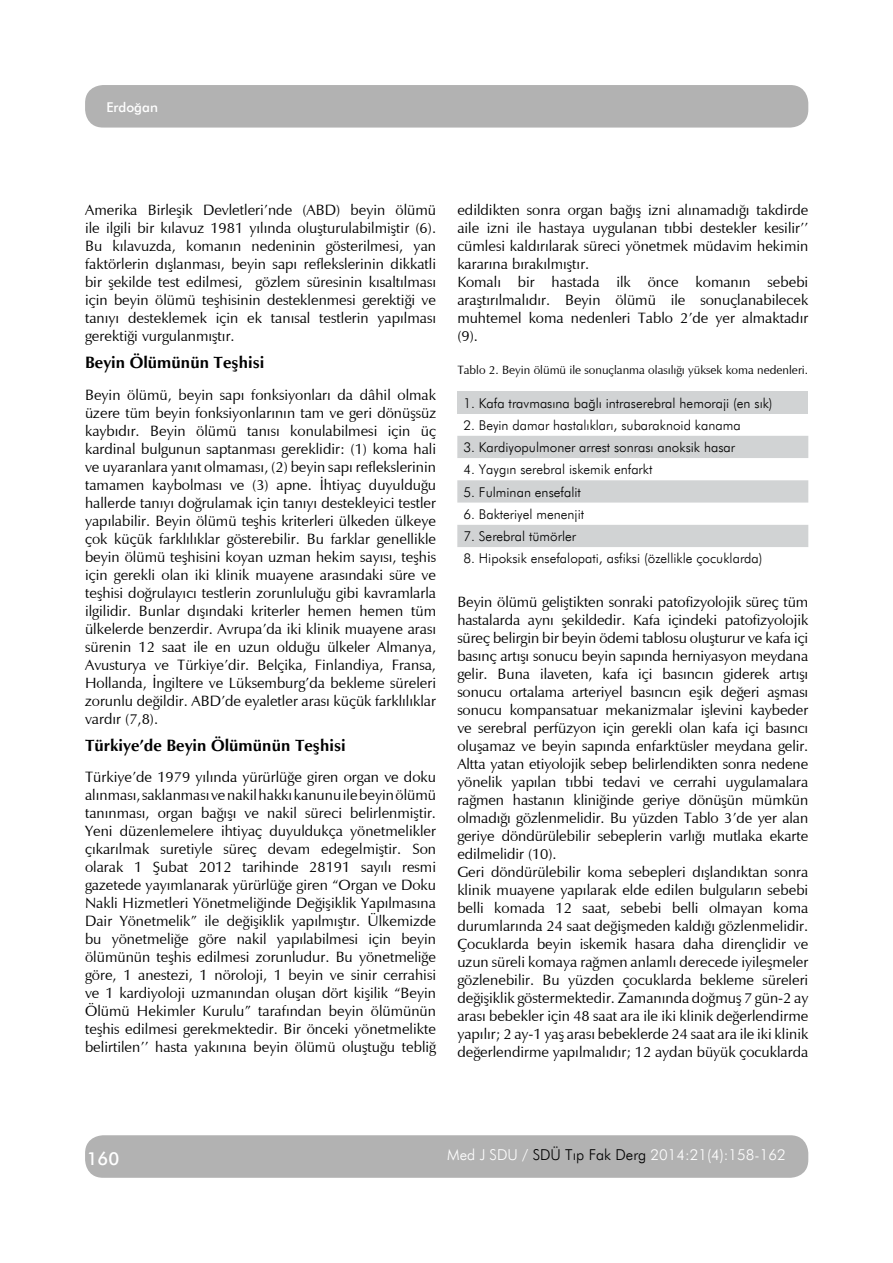
<style>
.page{position:relative;width:893px;height:1263px;background:#fff}
.page>*{position:absolute;margin:0;border:0;box-sizing:border-box;transform-origin:0 0}
.t1{font:500 18px "Futura BT";color:#fff}
.t2{font:700 16.5px "Zapf Humanist 601 BT";color:#000}
.t3{font:15px/18px "Zapf Humanist 601 BT";color:#000;text-align:justify}
.t4{font:300 15px "Futura BT";color:#fff}
.t5{font:300 13.5px "Futura BT";color:#000}
.t6{font:500 13.5px "Futura BT";color:#fff}
.t7{font:12px "Zapf Humanist 601 BT";color:#000}
.s1{color:#000}
</style>
<div class="page">
<div style="left:85px;top:85px;width:723px;height:43px;background:#b2b2b2;border-radius:18px"></div>
<div style="left:85px;top:1135px;width:723px;height:43px;background:#b2b2b2;border-radius:18px"></div>
<div style="left:457px;top:391px;width:351px;height:23px;background:#d1d3d4"></div>
<svg style="left:457px;top:436px;width:351px;height:111px"></svg>
<p class="t6" style="left:106px;top:99px;width:53px">Erdoğan</p>
<p class="t3" style="left:85px;top:201px;width:352px">Amerika Birleşik Devletleri’nde (ABD) beyin ölümü ile ilgili bir kılavuz 1981 yılında oluşturulabilmiştir (6).<br>Bu kılavuzda, komanın nedeninin gösterilmesi, yan faktörlerin dışlanması, beyin sapı reflekslerinin dikkatli bir şekilde test edilmesi, gözlem süresinin kısaltılması için beyin ölümü teşhisinin desteklenmesi gerektiği ve tanıyı desteklemek için ek tanısal testlerin yapılması gerektiği vurgulanmıştır.</p>
<p class="t2" style="left:85px;top:353px;width:181px">Beyin Ölümünün Teşhisi</p>
<p class="t3" style="left:85px;top:386px;width:352px">Beyin ölümü, beyin sapı fonksiyonları da dâhil olmak üzere tüm beyin fonksiyonlarının tam ve geri dönüşsüz kaybıdır. Beyin ölümü tanısı konulabilmesi için üç kardinal bulgunun saptanması gereklidir: (1) koma hali ve uyaranlara yanıt olmaması, (2) beyin sapı reflekslerinin tamamen kaybolması ve (3) apne. İhtiyaç duyulduğu hallerde tanıyı doğrulamak için tanıyı destekleyici testler yapılabilir. Beyin ölümü teşhis kriterleri ülkeden ülkeye çok küçük farklılıklar gösterebilir. Bu farklar genellikle beyin ölümü teşhisini koyan uzman hekim sayısı, teşhis için gerekli olan iki klinik muayene arasındaki süre ve teşhisi doğrulayıcı testlerin zorunluluğu gibi kavramlarla ilgilidir. Bunlar dışındaki kriterler hemen hemen tüm ülkelerde benzerdir. Avrupa’da iki klinik muayene arası sürenin 12 saat ile en uzun olduğu ülkeler Almanya, Avusturya ve Türkiye’dir. Belçika, Finlandiya, Fransa, Hollanda, İngiltere ve Lüksemburg’da bekleme süreleri zorunlu değildir. ABD’de eyaletler arası küçük farklılıklar vardır (7,8).</p>
<p class="t2" style="left:85px;top:735px;width:262px">Türkiye’de Beyin Ölümünün Teşhisi</p>
<p class="t3" style="left:85px;top:768px;width:352px">Türkiye’de 1979 yılında yürürlüğe giren organ ve doku alınması, saklanması ve nakil hakkı kanunu ile beyin ölümü tanınması, organ bağışı ve nakil süreci belirlenmiştir.<br>Yeni düzenlemelere ihtiyaç duyuldukça yönetmelikler çıkarılmak suretiyle süreç devam edegelmiştir. Son olarak 1 Şubat 2012 tarihinde 28191 sayılı resmi gazetede yayımlanarak yürürlüğe giren “Organ ve Doku Nakli Hizmetleri Yönetmeliğinde Değişiklik Yapılmasına Dair Yönetmelik” ile değişiklik yapılmıştır. Ülkemizde bu yönetmeliğe göre nakil yapılabilmesi için beyin ölümünün teşhis edilmesi zorunludur. Bu yönetmeliğe göre, 1 anestezi, 1 nöroloji, 1 beyin ve sinir cerrahisi ve 1 kardiyoloji uzmanından oluşan dört kişilik “Beyin Ölümü Hekimler Kurulu” tarafından beyin ölümünün teşhis edilmesi gerekmektedir. Bir önceki yönetmelikte belirtilen’’ hasta yakınına beyin ölümü oluştuğu tebliğ</p>
<p class="t3" style="left:457px;top:201px;width:352px;text-align:left">edildikten sonra organ bağış izni alınamadığı takdirde aile izni ile hastaya uygulanan tıbbi destekler kesilir’’ cümlesi kaldırılarak süreci yönetmek müdavim hekimin kararına bırakılmıştır.<br>Komalı bir hastada ilk önce komanın sebebi araştırılmalıdır. Beyin ölümü ile sonuçlanabilecek muhtemel koma nedenleri Tablo 2’de yer almaktadır (9).</p>
<p class="t7" style="left:457px;top:362px;width:352px">Tablo 2. Beyin ölümü ile sonuçlanma olasılığı yüksek koma nedenleri.</p>
<p class="t5" style="left:463px;top:395px;width:311px">1. Kafa travmasına bağlı intraserebral hemoraji (en sık)</p>
<p class="t5" style="left:463px;top:417px;width:279px">2. Beyin damar hastalıkları, subaraknoid kanama</p>
<p class="t5" style="left:463px;top:439px;width:273px">3. Kardiyopulmoner arrest sonrası anoksik hasar</p>
<p class="t5" style="left:463px;top:461px;width:190px">4. Yaygın serebral iskemik enfarkt</p>
<p class="t5" style="left:463px;top:484px;width:119px">5. Fulminan ensefalit</p>
<p class="t5" style="left:463px;top:506px;width:122px">6. Bakteriyel menenjit</p>
<p class="t5" style="left:463px;top:528px;width:114px">7. Serebral tümörler</p>
<p class="t5" style="left:463px;top:550px;width:301px">8. Hipoksik ensefalopati, asfiksi (özellikle çocuklarda)</p>
<p class="t3" style="left:457px;top:593px;width:352px;text-align:left">Beyin ölümü geliştikten sonraki patofizyolojik süreç tüm hastalarda aynı şekildedir. Kafa içindeki patofizyolojik süreç belirgin bir beyin ödemi tablosu oluşturur ve kafa içi basınç artışı sonucu beyin sapında herniyasyon meydana gelir. Buna ilaveten, kafa içi basıncın giderek artışı sonucu ortalama arteriyel basıncın eşik değeri aşması sonucu kompansatuar mekanizmalar işlevini kaybeder ve serebral perfüzyon için gerekli olan kafa içi basıncı oluşamaz ve beyin sapında enfarktüsler meydana gelir.<br>Altta yatan etiyolojik sebep belirlendikten sonra nedene yönelik yapılan tıbbi tedavi ve cerrahi uygulamalara rağmen hastanın kliniğinde geriye dönüşün mümkün olmadığı gözlenmelidir. Bu yüzden Tablo 3’de yer alan geriye döndürülebilir sebeplerin varlığı mutlaka ekarte edilmelidir (10).<br>Geri döndürülebilir koma sebepleri dışlandıktan sonra klinik muayene yapılarak elde edilen bulguların sebebi belli komada 12 saat, sebebi belli olmayan koma durumlarında 24 saat değişmeden kaldığı gözlenmelidir.<br>Çocuklarda beyin iskemik hasara daha dirençlidir ve uzun süreli komaya rağmen anlamlı derecede iyileşmeler gözlenebilir. Bu yüzden çocuklarda bekleme süreleri değişiklik göstermektedir. Zamanında doğmuş 7 gün-2 ay arası bebekler için 48 saat ara ile iki klinik değerlendirme yapılır; 2 ay-1 yaş arası bebeklerde 24 saat ara ile iki klinik değerlendirme yapılmalıdır; 12 aydan büyük çocuklarda</p>
<p class="t1" style="left:87px;top:1148px;width:34px">160</p>
<p class="t4" style="left:447px;top:1146px;width:340px">Med J SDU / <span class="s1">SDÜ Tıp Fak Derg</span> 2014:21(4):158-162</p>
</div>
